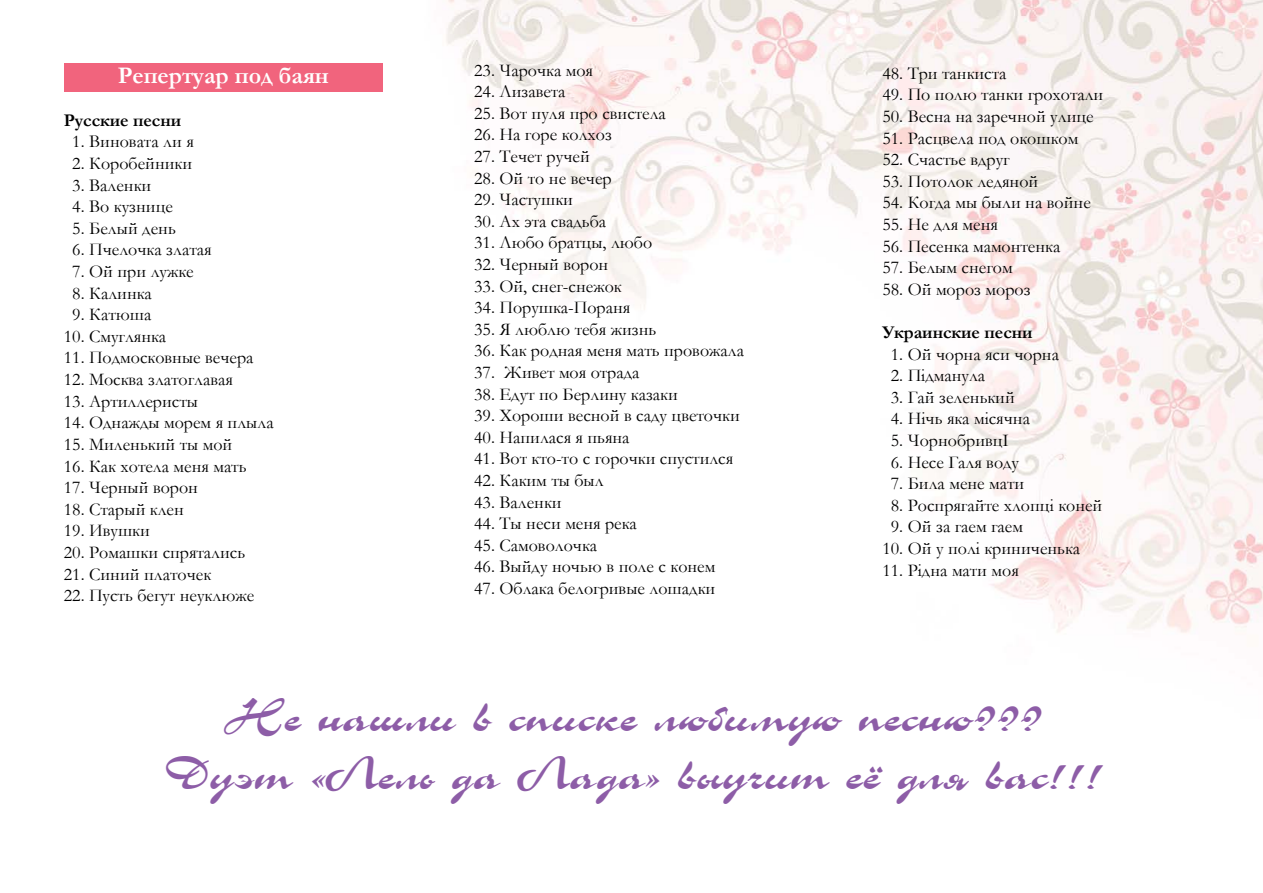
<style>
.page{position:relative;width:1263px;height:893px;background:#fff}
.page>*{position:absolute;margin:0;border:0;box-sizing:border-box;transform-origin:0 0}
.t1{font:48px/57.6px "Corrida Cyrillic";color:#8d5da7;text-align:center}
.t2{font:700 24px "Garamond";color:#fff}
.t3{font:18px "Garamond";color:#000}
.t4{font:700 18px "Garamond";color:#000}
</style>
<div class="page">
<img style="left:64px;top:0;width:1199px;height:633px">
<div style="left:64px;top:64px;width:319px;height:28px;background:#f1647d"></div>
<h2 class="t2" style="left:118px;top:59px;width:213px">Репертуар под баян</h2>
<p class="t4" style="left:64px;top:108px;width:119px">Русские песни</p>
<p class="t3" style="left:72px;top:130px;width:123px">1. Виновата ли я</p>
<p class="t3" style="left:72px;top:151px;width:121px">2. Коробейники</p>
<p class="t3" style="left:72px;top:173px;width:81px">3. Валенки</p>
<p class="t3" style="left:72px;top:195px;width:102px">4. Во кузнице</p>
<p class="t3" style="left:72px;top:216px;width:105px">5. Белый день</p>
<p class="t3" style="left:72px;top:238px;width:141px">6. Пчелочка златая</p>
<p class="t3" style="left:72px;top:259px;width:123px">7. Ой при лужке</p>
<p class="t3" style="left:72px;top:281px;width:81px">8. Калинка</p>
<p class="t3" style="left:72px;top:303px;width:81px">9. Катюша</p>
<p class="t3" style="left:64px;top:324px;width:104px">10. Смуглянка</p>
<p class="t3" style="left:64px;top:346px;width:191px">11. Подмосковные вечера</p>
<p class="t3" style="left:64px;top:367px;width:171px">12. Москва златоглавая</p>
<p class="t3" style="left:64px;top:389px;width:136px">13. Артиллеристы</p>
<p class="t3" style="left:64px;top:411px;width:211px">14. Однажды морем я плыла</p>
<p class="t3" style="left:64px;top:432px;width:170px">15. Миленький ты мой</p>
<p class="t3" style="left:64px;top:454px;width:184px">16. Как хотела меня мать</p>
<p class="t3" style="left:64px;top:475px;width:136px">17. Черный ворон</p>
<p class="t3" style="left:64px;top:497px;width:122px">18. Старый клен</p>
<p class="t3" style="left:64px;top:519px;width:88px">19. Ивушки</p>
<p class="t3" style="left:64px;top:540px;width:183px">20. Ромашки спрятались</p>
<p class="t3" style="left:64px;top:562px;width:149px">21. Синий платочек</p>
<p class="t3" style="left:64px;top:583px;width:192px">22. Пусть бегут неуклюже</p>
<p class="t3" style="left:474px;top:58px;width:120px">23. Чарочка моя</p>
<p class="t3" style="left:474px;top:79px;width:93px">24. Лизавета</p>
<p class="t3" style="left:474px;top:101px;width:193px">25. Вот пуля про свистела</p>
<p class="t3" style="left:474px;top:123px;width:139px">26. На горе колхоз</p>
<p class="t3" style="left:474px;top:144px;width:117px">27. Течет ручей</p>
<p class="t3" style="left:474px;top:166px;width:139px">28. Ой то не вечер</p>
<p class="t3" style="left:474px;top:187px;width:100px">29. Частушки</p>
<p class="t3" style="left:474px;top:209px;width:134px">30. Ах эта свадьба</p>
<p class="t3" style="left:474px;top:231px;width:180px">31. Любо братцы, любо</p>
<p class="t3" style="left:474px;top:252px;width:136px">32. Черный ворон</p>
<p class="t3" style="left:474px;top:274px;width:149px">33. Ой, снег-снежок</p>
<p class="t3" style="left:474px;top:295px;width:158px">34. Порушка-Пораня</p>
<p class="t3" style="left:474px;top:317px;width:184px">35. Я люблю тебя жизнь</p>
<p class="t3" style="left:474px;top:339px;width:271px">36. Как родная меня мать провожала</p>
<p class="t3" style="left:474px;top:360px;width:167px">37. Живет моя отрада</p>
<p class="t3" style="left:474px;top:382px;width:205px">38. Едут по Берлину казаки</p>
<p class="t3" style="left:474px;top:403px;width:267px">39. Хороши весной в саду цветочки</p>
<p class="t3" style="left:474px;top:425px;width:157px">40. Напилася я пьяна</p>
<p class="t3" style="left:474px;top:447px;width:261px">41. Вот кто-то с горочки спустился</p>
<p class="t3" style="left:474px;top:468px;width:131px">42. Каким ты был</p>
<p class="t3" style="left:474px;top:490px;width:89px">43. Валенки</p>
<p class="t3" style="left:474px;top:511px;width:164px">44. Ты неси меня река</p>
<p class="t3" style="left:474px;top:533px;width:125px">45. Самоволочка</p>
<p class="t3" style="left:474px;top:555px;width:243px">46. Выйду ночью в поле с конем</p>
<p class="t3" style="left:474px;top:576px;width:243px">47. Облака белогривые лошадки</p>
<p class="t3" style="left:882px;top:61px;width:126px">48. Три танкиста</p>
<p class="t3" style="left:882px;top:83px;width:222px">49. По полю танки грохотали</p>
<p class="t3" style="left:882px;top:104px;width:213px">50. Весна на заречной улице</p>
<p class="t3" style="left:882px;top:126px;width:197px">51. Расцвела под окошком</p>
<p class="t3" style="left:882px;top:147px;width:129px">52. Счастье вдруг</p>
<p class="t3" style="left:882px;top:169px;width:157px">53. Потолок ледяной</p>
<p class="t3" style="left:882px;top:191px;width:210px">54. Когда мы были на войне</p>
<p class="t3" style="left:882px;top:212px;width:117px">55. Не для меня</p>
<p class="t3" style="left:882px;top:234px;width:179px">56. Песенка мамонтенка</p>
<p class="t3" style="left:882px;top:255px;width:132px">57. Белым снегом</p>
<p class="t3" style="left:882px;top:277px;width:150px">58. Ой мороз мороз</p>
<p class="t4" style="left:882px;top:320px;width:152px">Украинские песни</p>
<p class="t3" style="left:891px;top:342px;width:170px">1. Ой чорна яси чорна</p>
<p class="t3" style="left:891px;top:363px;width:96px">2. Пiдманула</p>
<p class="t3" style="left:891px;top:385px;width:125px">3. Гай зеленький</p>
<p class="t3" style="left:891px;top:407px;width:141px">4. Нiчь яка мiсячна</p>
<p class="t3" style="left:891px;top:428px;width:120px">5. ЧорнобривцI</p>
<p class="t3" style="left:891px;top:450px;width:130px">6. Несе Галя воду</p>
<p class="t3" style="left:891px;top:471px;width:135px">7. Била мене мати</p>
<p class="t3" style="left:891px;top:493px;width:213px">8. Роспрягайте хлопцi коней</p>
<p class="t3" style="left:891px;top:515px;width:134px">9. Ой за гаем гаем</p>
<p class="t3" style="left:882px;top:536px;width:199px">10. Ой у полi криниченька</p>
<p class="t3" style="left:882px;top:558px;width:138px">11. Рiдна мати моя</p>
<h1 class="t1" style="left:163px;top:688px;width:943px">Не нашли в списке любимую песню???<br>Дуэт «Лель да Лада» выучит её для вас!!!</h1>
</div>
